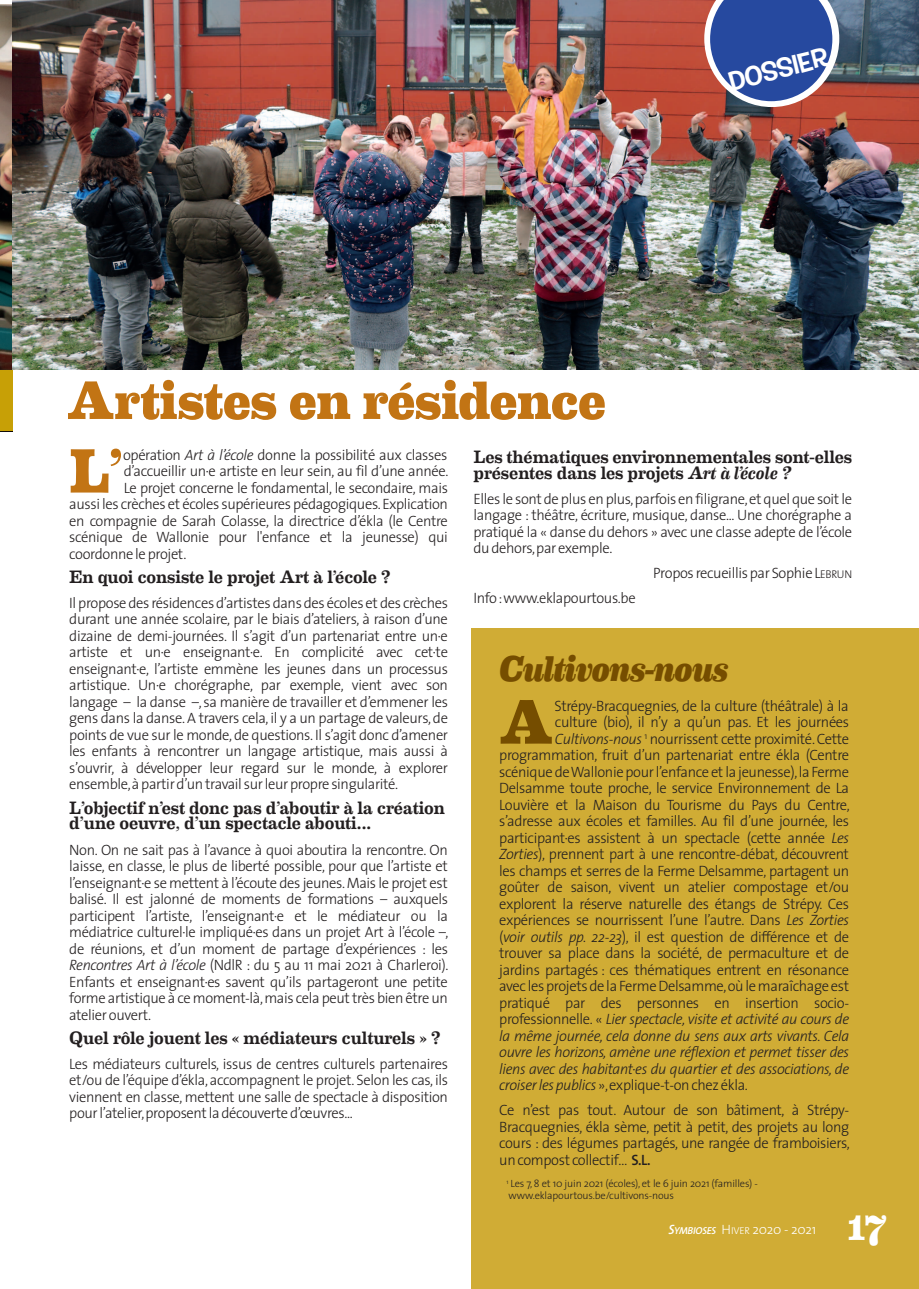
<style>
.page{position:relative;width:919px;height:1289px;background:#fff}
.page>*{position:absolute;margin:0;border:0;box-sizing:border-box;transform-origin:0 0}
.t1{font:800 62.7px "Eames Century Modern";color:#c27414}
.t2{font:800 62.7px "Eames Century Modern";color:#754d00}
.t3{font:800 54px "Eames Century Modern";letter-spacing:-.005em;color:#c27414}
.t4{font:700 42px "Eames Century Modern";color:#fff}
.t5{font:italic 800 36px "Eames Century Modern";letter-spacing:-.04em;color:#754d00}
.t6{font:27px "Shag Lounge";color:#fff}
.t7{font:500 18px/15.8px "Eames Century Modern";letter-spacing:-.01em;color:#231f20}
.t8{font:300 15px/16.5px "The Sans";letter-spacing:-.025em;color:#231f20;text-align:justify}
.t9{font:italic 300 15px "The Sans";letter-spacing:-.025em;color:#231f20}
.t10{font:300 13.5px "The Sans";letter-spacing:-.015em;color:#fff}
.t11{font:300 10.5px "The Sans";letter-spacing:-.015em;color:#231f20}
.s1{font-style:italic}
.s2{font-size:11.25px}
.s3{font-style:normal}
.s4{font-weight:600}
.s5{font-weight:600;font-style:italic}
.s6{font-weight:600;font-style:italic;font-size:10.2px}
.s7{font-size:10.2px}
</style>
<div class="page">
<img style="left:0;top:5px;width:13px;height:174px">
<img style="left:13px;top:0;width:905px;height:369px">
<div style="left:471px;top:628px;width:447px;height:660px;background:#d0ac35"></div>
<svg style="left:704px;top:0;width:135px;height:107px;background:#535f9b"></svg>
<img style="left:0;top:179px;width:316px;height:253px">
<div style="left:0;top:370px;width:13px;height:61px;background:#c7a006"></div>
<p class="t3" style="left:67px;top:379px;width:540px">Artistes en résidence</p>
<p class="t6" style="left:727px;top:73px;width:103px;rotate:-14deg">DOSSIER</p>
<p class="t1" style="left:69px;top:446px;width:56px">L’</p>
<p class="t8" style="left:123px;top:448px;width:326px">opération <span class="s1">Art à l’école</span> donne la possibilité aux classes</p>
<p class="t8" style="left:124px;top:464px;width:326px">d’accueillir un·e artiste en leur sein, au fil d’une année.</p>
<p class="t8" style="left:124px;top:481px;width:326px">Le projet concerne le fondamental, le secondaire, mais</p>
<p class="t8" style="left:69px;top:497px;width:380px">aussi les crèches et écoles supérieures pédagogiques. Explication</p>
<p class="t8" style="left:69px;top:514px;width:380px">en compagnie de Sarah Colasse, la directrice d’ékla (le Centre</p>
<p class="t8" style="left:69px;top:530px;width:380px">scénique de Wallonie pour l'enfance et la jeunesse) qui</p>
<p class="t8" style="left:69px;top:547px;width:119px">coordonne le projet.</p>
<p class="t7" style="left:69px;top:570px;width:322px">En quoi consiste le projet Art à l’école ?</p>
<p class="t8" style="left:69px;top:596px;width:380px">Il propose des résidences d’artistes dans des écoles et des crèches durant une année scolaire, par le biais d’ateliers, à raison d’une dizaine de demi-journées. Il s’agit d’un partenariat entre un·e artiste et un·e enseignant·e. En complicité avec cet·te enseignant·e, l’artiste emmène les jeunes dans un processus artistique. Un·e chorégraphe, par exemple, vient avec son langage – la danse –, sa manière de travailler et d’emmener les gens dans la danse. A travers cela, il y a un partage de valeurs, de points de vue sur le monde, de questions. Il s’agit donc d’amener les enfants à rencontrer un langage artistique, mais aussi à s’ouvrir, à développer leur regard sur le monde, à explorer ensemble, à partir d’un travail sur leur propre singularité.</p>
<p class="t7" style="left:69px;top:801px;width:377px">L’objectif n’est donc pas d’aboutir à la création d’une oeuvre, d’un spectacle abouti...</p>
<p class="t8" style="left:69px;top:842px;width:381px">Non. On ne sait pas à l’avance à quoi aboutira la rencontre. On laisse, en classe, le plus de liberté possible, pour que l’artiste et l’enseignant·e se mettent à l’écoute des jeunes. Mais le projet est balisé. Il est jalonné de moments de formations – auxquels participent l’artiste, l’enseignant·e et le médiateur ou la médiatrice culturel·le impliqué·es dans un projet Art à l’école –, de réunions, et d’un moment de partage d’expériences : les <span class="s1">Rencontres Art à l’école</span> (NdlR : du 5 au 11 mai 2021 à Charleroi).<br>Enfants et enseignant·es savent qu’ils partageront une petite forme artistique à ce moment-là, mais cela peut très bien être un atelier ouvert.</p>
<p class="t7" style="left:69px;top:1031px;width:372px">Quel rôle jouent les « médiateurs culturels » ?</p>
<p class="t8" style="left:69px;top:1057px;width:380px">Les médiateurs culturels, issus de centres culturels partenaires et/ou de l’équipe d’ékla, accompagnent le projet. Selon les cas, ils viennent en classe, mettent une salle de spectacle à disposition pour l’atelier, proposent la découverte d’œuvres...</p>
<p class="t7" style="left:473px;top:451px;width:380px">Les thématiques environnementales sont-elles présentes dans les projets <span class="s1">Art à l’école ?</span></p>
<p class="t8" style="left:473px;top:492px;width:380px">Elles le sont de plus en plus, parfois en filigrane, et quel que soit le langage : théâtre, écriture, musique, danse... Une chorégraphe a pratiqué la « danse du dehors » avec une classe adepte de l’école du dehors, par exemple.</p>
<p class="t8" style="left:653px;top:566px;width:200px">Propos recueillis par Sophie L<span class="s2">EBRUN</span></p>
<p class="t8" style="left:473px;top:591px;width:164px">Info : www.eklapourtous.be</p>
<p class="t5" style="left:499px;top:656px;width:231px">Cultivons-nous</p>
<p class="t2" style="left:499px;top:697px;width:55px">A</p>
<p class="t8" style="left:554px;top:698px;width:296px">Strépy-Bracquegnies, de la culture (théâtrale) à la</p>
<p class="t8" style="left:555px;top:715px;width:296px">culture (bio), il n’y a qu’un pas. Et les journées</p>
<p class="t8" style="left:555px;top:731px;width:296px"><span class="s1">Cultivons-nous</span> <sup>1</sup> nourrissent cette proximité. Cette</p>
<p class="t8" style="left:499px;top:748px;width:351px">programmation, fruit d’un partenariat entre ékla (Centre</p>
<p class="t8" style="left:499px;top:764px;width:351px">scénique de Wallonie pour l’enfance et la jeunesse), la Ferme</p>
<p class="t8" style="left:499px;top:781px;width:351px">Delsamme toute proche, le service Environnement de La</p>
<p class="t8" style="left:499px;top:797px;width:352px">Louvière et la Maison du Tourisme du Pays du Centre,</p>
<p class="t8" style="left:499px;top:814px;width:351px">s’adresse aux écoles et familles. Au fil d’une journée, les</p>
<p class="t8" style="left:499px;top:830px;width:351px">participant·es assistent à un spectacle (cette année <span class="s1">Les</span></p>
<p class="t8" style="left:499px;top:847px;width:351px"><span class="s1">Zorties</span>), prennent part à une rencontre-débat, découvrent</p>
<p class="t8" style="left:499px;top:863px;width:351px">les champs et serres de la Ferme Delsamme, partagent un</p>
<p class="t8" style="left:499px;top:880px;width:351px">goûter de saison, vivent un atelier compostage et/ou</p>
<p class="t8" style="left:499px;top:896px;width:351px">explorent la réserve naturelle des étangs de Strépy. Ces</p>
<p class="t8" style="left:499px;top:913px;width:351px">expériences se nourrissent l’une l’autre. Dans <span class="s1">Les Zorties</span></p>
<p class="t8" style="left:499px;top:929px;width:351px">(<span class="s1">voir outils pp. 22-23</span>), il est question de différence et de</p>
<p class="t8" style="left:499px;top:946px;width:351px">trouver sa place dans la société, de permaculture et de</p>
<p class="t8" style="left:499px;top:962px;width:351px">jardins partagés : ces thématiques entrent en résonance</p>
<p class="t8" style="left:499px;top:979px;width:351px">avec les projets de la Ferme Delsamme, où le maraîchage est</p>
<p class="t8" style="left:499px;top:995px;width:351px">pratiqué par des personnes en insertion socio-</p>
<p class="t9" style="left:499px;top:1013px;width:351px"><span class="s3">professionnelle. «</span> Lier spectacle, visite et activité au cours de</p>
<p class="t9" style="left:499px;top:1029px;width:351px">la même journée, cela donne du sens aux arts vivants. Cela</p>
<p class="t9" style="left:499px;top:1046px;width:351px">ouvre les horizons, amène une réflexion et permet tisser des</p>
<p class="t9" style="left:499px;top:1062px;width:351px">liens avec des habitant·es du quartier et des associations, de</p>
<p class="t8" style="left:499px;top:1078px;width:250px"><span class="s1">croiser les publics</span> », explique-t-on chez ékla.</p>
<p class="t8" style="left:499px;top:1103px;width:352px">Ce n’est pas tout. Autour de son bâtiment, à Strépy-Bracquegnies, ékla sème, petit à petit, des projets au long cours : des légumes partagés, une rangée de framboisiers, un compost collectif… <span class="s4">S.L.</span></p>
<p class="t11" style="left:506px;top:1179px;width:253px"><sup>1</sup> Les 7, 8 et 10 juin 2021 (écoles), et le 6 juin 2021 (familles) -</p>
<p class="t11" style="left:508px;top:1190px;width:167px">www.eklapourtous.be/cultivons-nous</p>
<p class="t10" style="left:668px;top:1223px;width:149px"><span class="s5">S</span><span class="s6">YMBIOSES</span> H<span class="s7">IVER</span> 2020 - 2021</p>
<p class="t4" style="left:847px;top:1210px;width:41px">17</p>
</div>
